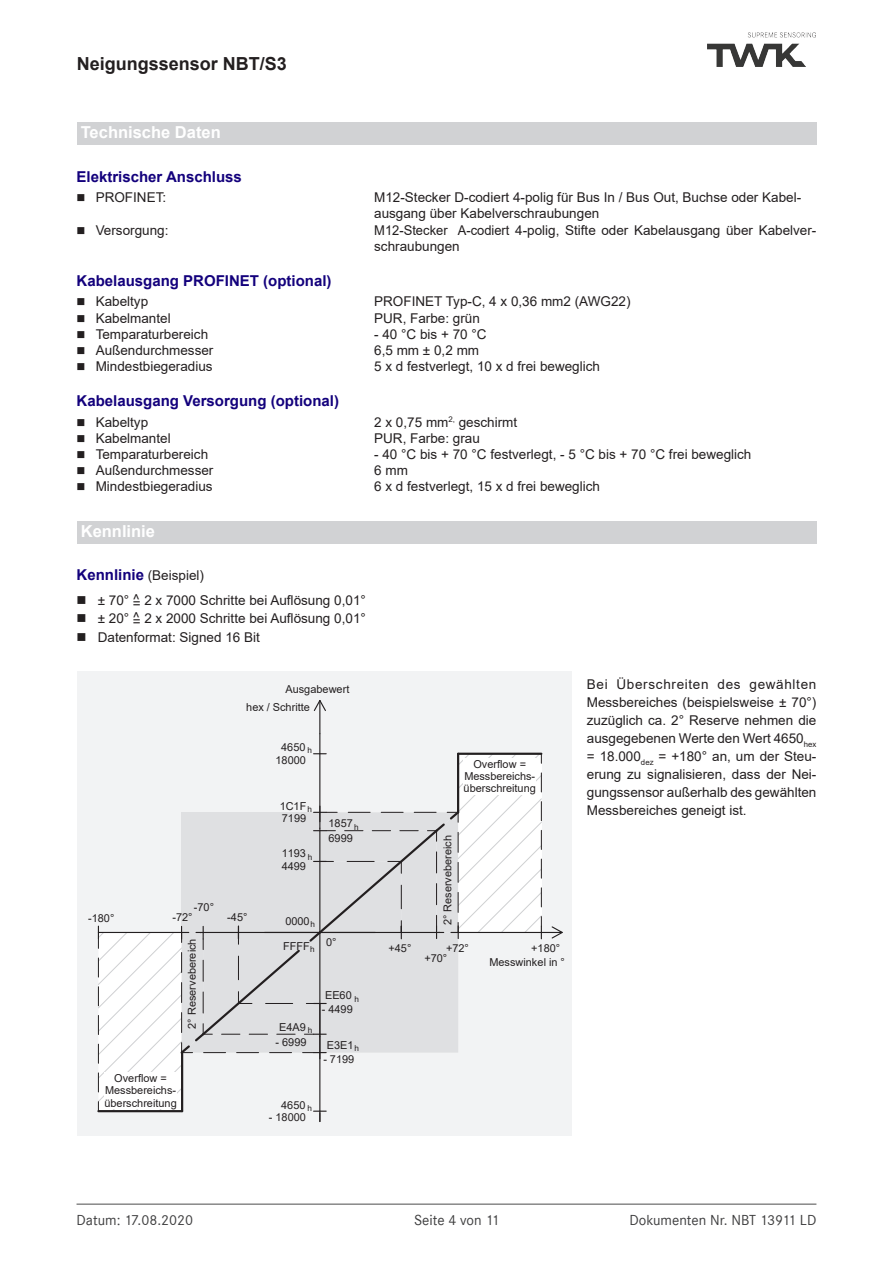
<style>
.page{position:relative;width:893px;height:1263px;background:#fff}
.page>*{position:absolute;margin:0;border:0;box-sizing:border-box;transform-origin:0 0}
.t1{font:700 18px "Arial";color:#231f20}
.Absatzüberschriften{font:700 16.5px "Arial";color:#fff}
.t2{font:700 15px "Arial";color:#13017c}
.t3{font:15px "Corporate S";color:#3e3e3f}
.Fließtext{font:13.5px/18px "Arial";color:#231f20}
.Fließtext-2{font:13.5px/16.2px "Arial";color:#231f20;scale:.96 1}
.Absatzüberschriften-2{font:13.5px "Arial";color:#231f20}
.t4{font:10.95px/12.3px "Arial";color:#231f20;text-align:center}
.t5{font:8.25px "Arial";color:#231f20}
.s1{font-weight:700;font-size:15px;color:#13017c}
</style>
<div class="page">
<hr style="left:77px;top:1203px;width:739px;height:2px;background:#878787">
<img style="left:707px;top:33px;width:108px;height:33px">
<div style="left:77px;top:122px;width:739px;height:23px;background:#d1d2d4"></div>
<div style="left:77px;top:521px;width:739px;height:23px;background:#d1d2d4"></div>
<div style="left:77px;top:671px;width:494px;height:464px;background:#f2f3f4"></div>
<svg style="left:313px;top:700px;width:13px;height:12px"></svg>
<hr style="left:319px;top:700px;width:1px;height:34px;background:#231f20">
<hr style="left:319px;top:734px;width:1px;height:88px;background:#231f20">
<svg style="left:97px;top:753px;width:466px;height:368px"></svg>
<hr style="left:320px;top:932px;width:117px;height:1px;background:#231f20">
<h1 class="t1" style="left:77px;top:51px;width:212px">Neigungssensor NBT/S3</h1>
<p class="Absatzüberschriften" style="left:81px;top:121px;width:141px">Technische Daten</p>
<p class="t2" style="left:77px;top:166px;width:167px">Elektrischer Anschluss</p>
<p class="Fließtext" style="left:77px;top:188px;width:91px">■ PROFINET:</p>
<p class="Fließtext" style="left:374px;top:189px;width:428px;line-height:16.2px">M12-Stecker D-codiert 4-polig für Bus In / Bus Out, Buchse oder Kabel&shy;ausgang über Kabelverschraubungen</p>
<p class="Fließtext" style="left:77px;top:221px;width:93px">■ Versorgung:</p>
<p class="Fließtext-2" style="left:374px;top:222px;width:462px">M12-Stecker A-codiert 4-polig, Stifte oder Kabelausgang über Kabelver&shy;schraubungen</p>
<p class="t2" style="left:77px;top:270px;width:257px">Kabelausgang PROFINET (optional)</p>
<p class="Fließtext" style="left:77px;top:292px;width:73px">■ Kabeltyp</p>
<p class="Fließtext" style="left:374px;top:292px;width:258px">PROFINET Typ-C, 4 x 0,36 mm2 (AWG22)</p>
<p class="Fließtext" style="left:77px;top:309px;width:96px">■ Kabelmantel</p>
<p class="Fließtext" style="left:374px;top:309px;width:107px">PUR, Farbe: grün</p>
<p class="Fließtext" style="left:77px;top:325px;width:133px">■ Temparaturbereich</p>
<p class="Fließtext" style="left:374px;top:325px;width:114px">- 40 °C bis + 70 °C</p>
<p class="Fließtext" style="left:77px;top:341px;width:138px">■ Außendurchmesser</p>
<p class="Fließtext" style="left:374px;top:341px;width:106px">6,5 mm ± 0,2 mm</p>
<p class="Fließtext" style="left:77px;top:357px;width:138px">■ Mindestbiegeradius</p>
<p class="Fließtext" style="left:374px;top:357px;width:227px">5 x d festverlegt, 10 x d frei beweglich</p>
<p class="t2" style="left:77px;top:390px;width:264px">Kabelausgang Versorgung (optional)</p>
<p class="Fließtext" style="left:77px;top:413px;width:73px">■ Kabeltyp</p>
<p class="Fließtext" style="left:374px;top:413px;width:145px">2 x 0,75 mm<sup>2,</sup> geschirmt</p>
<p class="Fließtext" style="left:77px;top:429px;width:96px">■ Kabelmantel</p>
<p class="Fließtext" style="left:374px;top:429px;width:107px">PUR, Farbe: grau</p>
<p class="Fließtext" style="left:77px;top:445px;width:133px">■ Temparaturbereich</p>
<p class="Fließtext" style="left:374px;top:445px;width:379px">- 40 °C bis + 70 °C festverlegt, - 5 °C bis + 70 °C frei beweglich</p>
<p class="Fließtext" style="left:77px;top:461px;width:138px">■ Außendurchmesser</p>
<p class="Fließtext" style="left:374px;top:461px;width:35px">6 mm</p>
<p class="Fließtext" style="left:77px;top:478px;width:138px">■ Mindestbiegeradius</p>
<p class="Fließtext" style="left:374px;top:478px;width:227px">6 x d festverlegt, 15 x d frei beweglich</p>
<p class="Absatzüberschriften" style="left:81px;top:520px;width:76px">Kennlinie</p>
<p class="Absatzüberschriften-2" style="left:77px;top:566px;width:129px"><span class="s1">Kennlinie</span> (Beispiel)</p>
<p class="Fließtext" style="left:77px;top:591px;width:291px">■ ± 70° ^= 2 x 7000 Schritte bei Auflösung 0,01°</p>
<p class="Fließtext" style="left:77px;top:609px;width:291px">■ ± 20° ^= 2 x 2000 Schritte bei Auflösung 0,01°</p>
<p class="Fließtext" style="left:77px;top:628px;width:185px">■ Datenformat: Signed 16 Bit</p>
<p class="t4" style="left:285px;top:683px;width:65px">Ausgabewert</p>
<p class="t4" style="left:246px;top:701px;width:65px">hex / Schritte</p>
<p class="t4" style="left:281px;top:741px;width:26px">4650</p>
<p class="t5" style="left:308px;top:745px;width:6px">h</p>
<p class="t4" style="left:275px;top:753px;width:32px">18000</p>
<p class="t4" style="left:194px;top:900px;width:22px">-70°</p>
<p class="t4" style="left:88px;top:912px;width:28px">-180°</p>
<p class="t4" style="left:227px;top:911px;width:22px">-45°</p>
<p class="t4" style="left:172px;top:911px;width:22px">-72°</p>
<p class="t4" style="left:186px;top:1029px;width:92px;rotate:-90deg">2° Reservebereich</p>
<p class="t4" style="left:104px;top:1072px;width:74px">Overflow =<br>Messbereichs&shy;überschreitung</p>
<p class="t4" style="left:280px;top:800px;width:28px">1C1F</p>
<p class="t5" style="left:308px;top:804px;width:6px">h</p>
<p class="t4" style="left:282px;top:812px;width:26px">7199</p>
<p class="t4" style="left:282px;top:847px;width:26px">1193</p>
<p class="t5" style="left:308px;top:851px;width:6px">h</p>
<p class="t4" style="left:282px;top:860px;width:26px">4499</p>
<p class="t4" style="left:329px;top:817px;width:26px">1857</p>
<p class="t5" style="left:354px;top:821px;width:6px">h</p>
<p class="t4" style="left:328px;top:832px;width:26px">6999</p>
<p class="t4" style="left:285px;top:915px;width:31px">0000<sub>h</sub></p>
<p class="t5" style="left:310px;top:943px;width:6px">h</p>
<p class="t4" style="left:283px;top:939px;width:28px">FFFF</p>
<p class="t4" style="left:326px;top:936px;width:12px">0°</p>
<p class="t4" style="left:325px;top:989px;width:28px">EE60</p>
<p class="t5" style="left:354px;top:993px;width:6px">h</p>
<p class="t4" style="left:279px;top:1021px;width:28px">E4A9</p>
<p class="t5" style="left:308px;top:1025px;width:6px">h</p>
<p class="t4" style="left:275px;top:1035px;width:33px">- 6999</p>
<p class="t4" style="left:322px;top:1002px;width:33px">- 4499</p>
<p class="t4" style="left:327px;top:1039px;width:28px">E3E1</p>
<p class="t5" style="left:354px;top:1043px;width:6px">h</p>
<p class="t4" style="left:323px;top:1053px;width:33px">- 7199</p>
<p class="t4" style="left:281px;top:1098px;width:33px">4650 <sub>h</sub></p>
<p class="t4" style="left:269px;top:1111px;width:39px">- 18000</p>
<p class="t4" style="left:464px;top:757px;width:74px">Overflow =<br>Messbereichs&shy;überschreitung</p>
<p class="t4" style="left:441px;top:925px;width:92px;rotate:-90deg">2° Reservebereich</p>
<p class="t4" style="left:389px;top:942px;width:24px">+45°</p>
<p class="t4" style="left:446px;top:942px;width:24px">+72°</p>
<p class="t4" style="left:531px;top:942px;width:30px">+180°</p>
<p class="t4" style="left:424px;top:951px;width:24px">+70°</p>
<p class="t4" style="left:489px;top:955px;width:77px">Messwinkel in °</p>
<p class="Fließtext" style="left:587px;top:675px;width:231px;text-align:justify">Bei Überschreiten des gewählten Messbereiches (beispielsweise ± 70°) zuzüglich ca. 2° Reserve nehmen die ausgegebenen Werte den Wert 4650<sub>hex </sub>= 18.000<sub>dez</sub> = +180° an, um der Steu&shy;erung zu signalisieren, dass der Nei&shy;gungssensor außerhalb des gewählten Messbereiches geneigt ist.</p>
<p class="t3" style="left:77px;top:1211px;width:118px">Datum: 17.08.2020</p>
<p class="t3" style="left:414px;top:1211px;width:87px">Seite 4 von 11</p>
<p class="t3" style="left:629px;top:1211px;width:189px">Dokumenten Nr. NBT 13911 LD</p>
</div>
